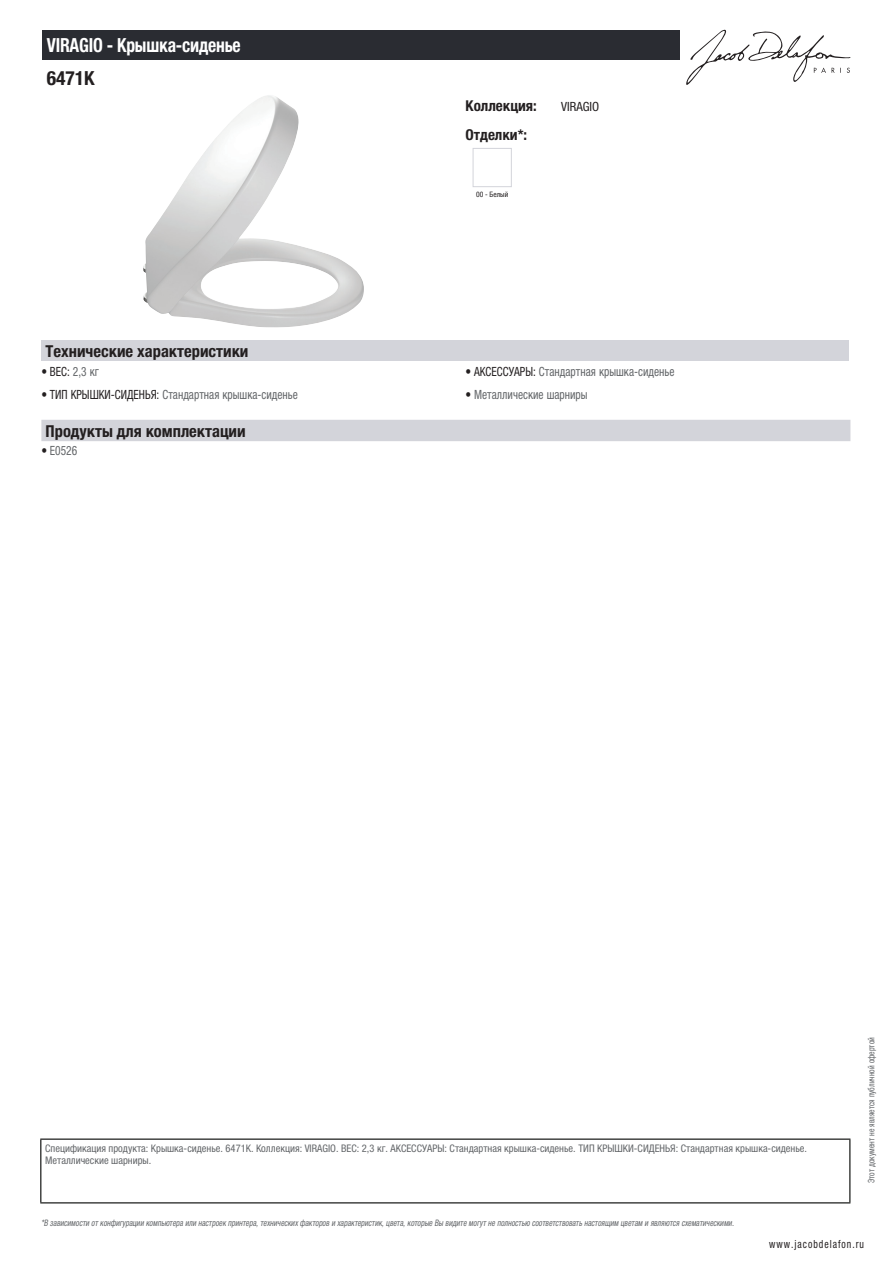
<style>
.page{position:relative;width:893px;height:1263px;background:#fff}
.page>*{position:absolute;margin:0;border:0;box-sizing:border-box;transform-origin:0 0}
.t1{font:700 condensed 19.5px "Helvetica Neue LTCYR";letter-spacing:-.01em;color:#fff;scale:.9 1}
.t2{font:700 condensed 19.5px "Helvetica Neue LTCYR";color:#231f20}
.t3{font:700 condensed 16.5px "Helvetica Neue LTCYR";color:#231f20}
.t4{font:700 condensed 15px "Helvetica Neue LTCYR";color:#231f20}
.t5{font:condensed 12.75px "Helvetica Neue LTCYR";color:#626568;scale:.9 1}
.t6{font:condensed 12.75px "Helvetica Neue LTCYR";color:#231f20;scale:.9 1}
.t7{font:condensed 12.75px "Helvetica Neue LTCYR";color:#231f20}
.t8{font:condensed 11.25px "Helvetica Neue LTCYR";letter-spacing:.1em;color:#231f20;scale:.87 1}
.t9{font:condensed 10.5px/12px "Helvetica Neue LTCYR";color:#626568}
.t10{font:italic condensed 9px "Helvetica Neue LTCYR";color:#626568;scale:.87 1}
.t11{font:condensed 9px "Helvetica Neue LTCYR";color:#626568;scale:.87 1}
.t12{font:condensed 7.5px "Helvetica Neue LTCYR";color:#231f20}
.s1{color:#626568}
.s2{color:#231f20}
</style>
<div class="page">
<svg style="left:686px;top:30px;width:164px;height:55px"></svg>
<img style="left:143px;top:95px;width:221px;height:233px">
<div style="left:473px;top:148px;width:39px;height:39px;border:1px solid #d3d4da"></div>
<div style="left:41px;top:340px;width:808px;height:22px;background:#d3d4da"></div>
<div style="left:41px;top:420px;width:809px;height:21px;background:#d3d4da"></div>
<div style="left:43px;top:30px;width:637px;height:30px;background:#2a2c32"></div>
<hr style="left:40px;top:1138px;width:810px;height:2px;background:#040503">
<hr style="left:40px;top:1140px;width:1px;height:62px;background:#040503">
<hr style="left:849px;top:1140px;width:1px;height:62px;background:#040503">
<hr style="left:40px;top:1202px;width:810px;height:1px;background:#040503">
<h1 class="t1" style="left:47px;top:34px;width:217px">VIRAGIO - Крышка-сиденье</h1>
<h1 class="t2" style="left:47px;top:67px;width:49px">6471K</h1>
<h3 class="t4" style="left:466px;top:97px;width:73px">Коллекция:</h3>
<h3 class="t7" style="left:561px;top:99px;width:40px">VIRAGIO</h3>
<h3 class="t4" style="left:466px;top:126px;width:63px">Отделки*:</h3>
<p class="t12" style="left:476px;top:190px;width:34px">00 - Белый</p>
<h2 class="t3" style="left:46px;top:342px;width:204px">Технические характеристики</h2>
<h3 class="t6" style="left:41px;top:364px;width:65px">• ВЕС: <span class="s1">2,3 кг</span></h3>
<h3 class="t5" style="left:466px;top:364px;width:234px"><span class="s2">• АКСЕССУАРЫ:</span> Стандартная крышка-сиденье</h3>
<h3 class="t5" style="left:41px;top:387px;width:287px"><span class="s2">• ТИП КРЫШКИ-СИДЕНЬЯ:</span> Стандартная крышка-сиденье</h3>
<h3 class="t5" style="left:466px;top:387px;width:137px"><span class="s2">•</span> Металлические шарниры</h3>
<h2 class="t3" style="left:46px;top:422px;width:202px">Продукты для комплектации</h2>
<h3 class="t5" style="left:41px;top:444px;width:41px"><span class="s2">•</span> E0526</h3>
<p class="t9" style="left:45px;top:1142px;width:763px">Спецификация продукта: Крышка-сиденье. 6471K. Коллекция: VIRAGIO. ВЕС: 2,3 кг. АКСЕССУАРЫ: Стандартная крышка-сиденье. ТИП КРЫШКИ-СИДЕНЬЯ: Стандартная крышка-сиденье.<br>Металлические шарниры.</p>
<p class="t10" style="left:41px;top:1218px;width:800px">*В зависимости отконфигурации компьютера или настроек принтера,техническихфакторов и характеристик,цвета,которые Вы видите могутне полностью соответствоватьнастоящим цветам и являются схематическими.</p>
<p class="t11" style="left:866px;top:1183px;width:169px;rotate:-90deg">Этот документ не является публичной офертой</p>
<p class="t8" style="left:769px;top:1237px;width:110px">www.jacobdelafon.ru</p>
</div>
